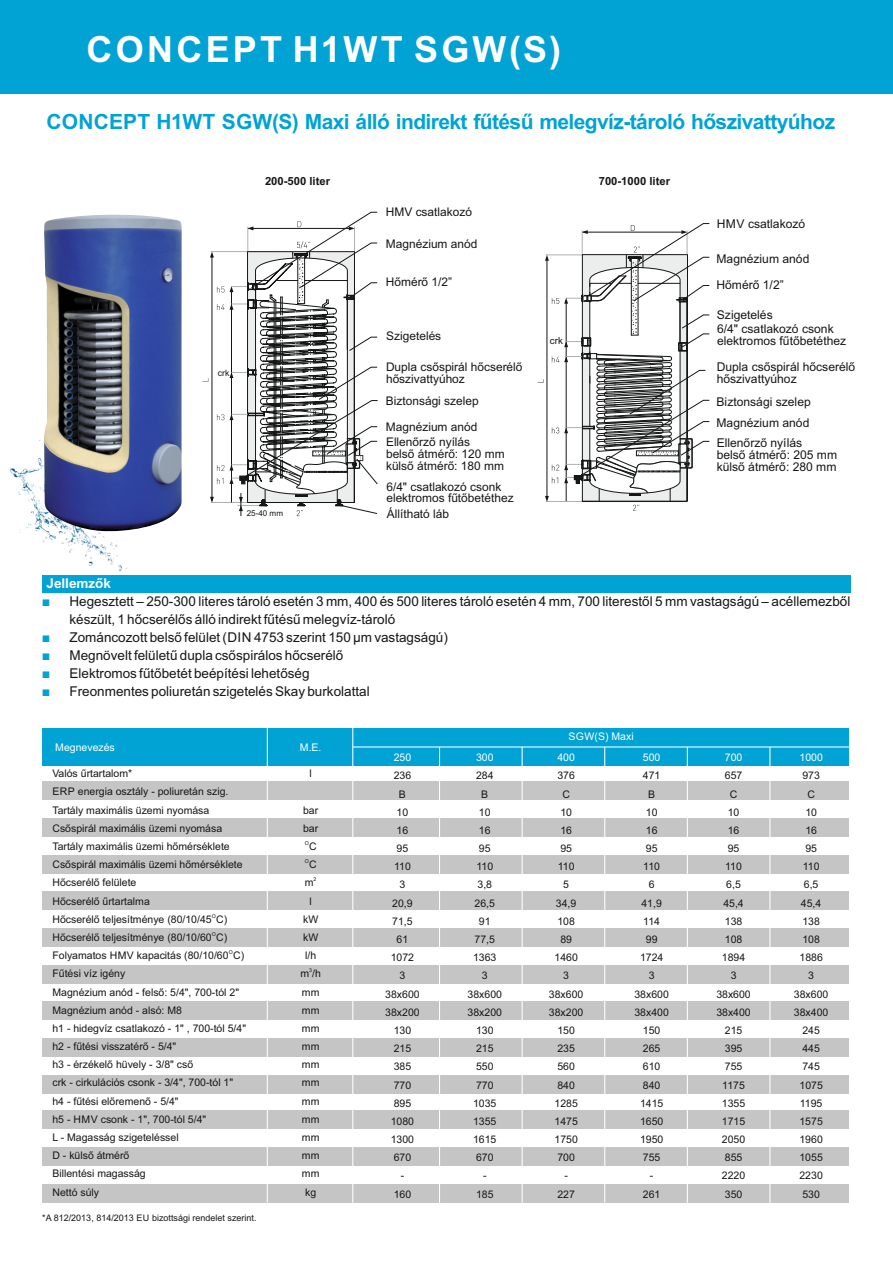
<style>
.page{position:relative;width:893px;height:1263px;background:#fff}
.page>*{position:absolute;margin:0;border:0;box-sizing:border-box;transform-origin:0 0}
.t1{font:700 36px "Arial";letter-spacing:.09em;color:#fff}
.t2{font:700 21px "Arial";letter-spacing:-.03em;color:#00a3d4}
.t3{font:13.5px/18.1px "Arial";color:#151616}
.t4{font:700 13.5px "Arial";color:#fff}
.t5{font:12.15px/11.9px "Arial";color:#151616}
.t6{font:11.85px/11.7px "Arial";color:#151616}
.t7{font:700 11.25px "Arial";color:#151616}
.t8{font:10.5px/18.1px "Arial";color:#151616;text-align:center}
.t9{font:10.5px "Arial";color:#fff}
.t10{font:9.75px "Arial";color:#151616}
.t11{font:9px "Arial";color:#151616}
.t12{font:8.7px "Arial";color:#151616}
.t13{font:8.1px "Arial";color:#151616}
.t14{font:5.25px "Arial";color:#151616}
</style>
<div class="page">
<div style="left:42px;top:782px;width:807px;height:18px;background:#c5c5c5"></div>
<div style="left:42px;top:1001px;width:807px;height:18px;background:#c5c5c5"></div>
<div style="left:42px;top:891px;width:807px;height:18px;background:#c5c5c5"></div>
<div style="left:42px;top:1111px;width:807px;height:18px;background:#c5c5c5"></div>
<div style="left:42px;top:819px;width:807px;height:18px;background:#c5c5c5"></div>
<div style="left:42px;top:1038px;width:807px;height:18px;background:#c5c5c5"></div>
<div style="left:42px;top:928px;width:807px;height:18px;background:#c5c5c5"></div>
<div style="left:42px;top:1148px;width:807px;height:18px;background:#c5c5c5"></div>
<div style="left:42px;top:856px;width:807px;height:18px;background:#c5c5c5"></div>
<div style="left:42px;top:1075px;width:807px;height:18px;background:#c5c5c5"></div>
<div style="left:42px;top:965px;width:807px;height:18px;background:#c5c5c5"></div>
<div style="left:42px;top:1185px;width:807px;height:18px;background:#c5c5c5"></div>
<div style="left:43px;top:728px;width:806px;height:37px;background:#00a3d4"></div>
<img style="left:11px;top:440px;width:116px;height:131px">
<div style="left:0;top:0;width:893px;height:94px;background:#00a3d4"></div>
<img style="left:44px;top:214px;width:138px;height:318px">
<div style="left:42px;top:575px;width:808px;height:18px;background:#00a3d4"></div>
<hr style="left:267px;top:728px;width:1px;height:475px;background:#fff">
<hr style="left:352px;top:728px;width:1px;height:475px;background:#fff">
<hr style="left:439px;top:747px;width:1px;height:456px;background:#fff">
<hr style="left:522px;top:747px;width:1px;height:456px;background:#fff">
<hr style="left:604px;top:747px;width:1px;height:456px;background:#fff">
<hr style="left:687px;top:747px;width:1px;height:456px;background:#fff">
<hr style="left:769px;top:747px;width:1px;height:456px;background:#fff">
<hr style="left:353px;top:746px;width:496px;height:1px;background:#fff">
<svg style="left:202px;top:212px;width:176px;height:305px"></svg>
<svg style="left:538px;top:223px;width:172px;height:288px"></svg>
<h1 class="t1" style="left:87px;top:35px;width:476px">CONCEPT H1WT SGW(S)</h1>
<h2 class="t2" style="left:47px;top:114px;width:790px">CONCEPT H1WT SGW(S) Maxi álló indirekt fűtésű melegvíz-tároló hőszivattyúhoz</h2>
<p class="t7" style="left:265px;top:176px;width:67px">200-500 liter</p>
<p class="t6" style="left:386px;top:207px;width:88px">HMV csatlakozó</p>
<p class="t6" style="left:386px;top:239px;width:93px">Magnézium anód</p>
<p class="t6" style="left:386px;top:277px;width:68px">Hőmérő 1/2”</p>
<p class="t12" style="left:218px;top:369px;width:13px">crk</p>
<p class="t6" style="left:386px;top:331px;width:57px">Szigetelés</p>
<p class="t6" style="left:386px;top:362px;width:138px">Dupla csőspirál hőcserélő hőszivattyúhoz</p>
<p class="t6" style="left:386px;top:396px;width:94px">Biztonsági szelep</p>
<p class="t6" style="left:386px;top:422px;width:93px">Magnézium anód</p>
<p class="t6" style="left:386px;top:437px;width:120px">Ellenőrző nyílás<br>belső átmérő: 120 mm külső átmérő: 180 mm</p>
<p class="t6" style="left:386px;top:482px;width:129px">6/4" csatlakozó csonk elektromos fűtőbetéthez</p>
<p class="t13" style="left:247px;top:510px;width:38px">25-40 mm</p>
<p class="t6" style="left:387px;top:509px;width:64px">Állítható láb</p>
<p class="t7" style="left:599px;top:176px;width:73px">700-1000 liter</p>
<p class="t5" style="left:717px;top:219px;width:90px">HMV csatlakozó</p>
<p class="t5" style="left:716px;top:246px;width:94px;line-height:26.2px">Magnézium anód<br>Hőmérő 1/2”</p>
<p class="t5" style="left:717px;top:308px;width:118px;line-height:14.9px">Szigetelés<br>6/4" csatlakozó csonk</p>
<p class="t10" style="left:550px;top:337px;width:14px">crk</p>
<p class="t5" style="left:717px;top:336px;width:131px">elektromos fűtőbetéthez</p>
<p class="t5" style="left:717px;top:362px;width:140px">Dupla csőspirál hőcserélő hőszivattyúhoz</p>
<p class="t5" style="left:716px;top:392px;width:96px;line-height:21.3px">Biztonsági szelep<br>Magnézium anód</p>
<p class="t5" style="left:717px;top:438px;width:122px">Ellenőrző nyílás<br>belső átmérő: 205 mm külső átmérő: 280 mm</p>
<p class="t4" style="left:47px;top:578px;width:66px">Jellemzők</p>
<p class="t3" style="left:70px;top:593px;width:782px">Hegesztett – 250-300 literes tároló esetén 3 mm, 400 és 500 literes tároló esetén 4 mm, 700 literestől 5 mm vastagságú – acéllemezből készült, 1 hőcserélős álló indirekt fűtésű melegvíz-tároló</p>
<p class="t3" style="left:70px;top:629px;width:380px">Zománcozott belső felület (DIN 4753 szerint 150 µm vastagságú)<br>Megnövelt felületű dupla csőspirálos hőcserélő</p>
<p class="t3" style="left:70px;top:684px;width:302px">Freonmentes poliuretán szigetelés Skay burkolattal</p>
<p class="t3" style="left:70px;top:666px;width:242px">Elektromos fűtőbetét beépítési lehetőség</p>
<p class="t9" style="left:55px;top:743px;width:61px">Megnevezés</p>
<p class="t9" style="left:300px;top:743px;width:23px">M.E.</p>
<p class="t8" style="left:52px;top:765px;width:192px;text-align:left">Valós űrtartalom*<br>ERP energia osztály - poliuretán szig.<br>Tartály maximális üzemi nyomása<br>Csőspirál maximális üzemi nyomása<br>Tartály maximális üzemi hőmérséklete<br>Csőspirál maximális üzemi hőmérséklete<br>Hőcserélő felülete<br>Hőcserélő űrtartalma</p>
<p class="t14" style="left:212px;top:914px;width:6px">O</p>
<p class="t8" style="left:52px;top:911px;width:177px">Hőcserélő teljesítménye (80/10/45 C)</p>
<p class="t14" style="left:212px;top:932px;width:6px">O</p>
<p class="t8" style="left:52px;top:929px;width:177px">Hőcserélő teljesítménye (80/10/60 C)</p>
<p class="t14" style="left:229px;top:950px;width:6px">O</p>
<p class="t8" style="left:52px;top:947px;width:195px;text-align:left">Folyamatos HMV kapacitás (80/10/60 C)<br>Fűtési víz igény<br>Magnézium anód - felső: 5/4", 700-tól 2"<br>Magnézium anód - alsó: M8<br>h1 - hidegvíz csatlakozó - 1" , 700-tól 5/4" h2 - fűtési visszatérő - 5/4"<br>h3 - érzékelő hüvely - 3/8" cső<br>crk - cirkulációs csonk - 3/4", 700-tól 1" h4 - fűtési előremenő - 5/4"<br>h5 - HMV csonk - 1", 700-tól 5/4"<br>L - Magasság szigeteléssel<br>D - külső átmérő<br>Billentési magasság<br>Nettó súly</p>
<p class="t11" style="left:42px;top:1214px;width:216px">*A 812/2013, 814/2013 EU bizottsági rendelet szerint.</p>
<p class="t8" style="left:310px;top:765px;width:4px">l</p>
<p class="t8" style="left:303px;top:802px;width:17px;text-align:left">bar bar</p>
<p class="t14" style="left:305px;top:841px;width:6px">O</p>
<p class="t8" style="left:309px;top:838px;width:9px">C</p>
<p class="t14" style="left:305px;top:859px;width:6px">O</p>
<p class="t8" style="left:309px;top:856px;width:9px">C</p>
<p class="t14" style="left:314px;top:877px;width:4px">2</p>
<p class="t8" style="left:303px;top:874px;width:17px">m<br>l kW kW l/h</p>
<p class="t14" style="left:309px;top:968px;width:4px">3</p>
<p class="t8" style="left:300px;top:965px;width:22px">m /h mm mm mm mm mm mm mm mm mm mm mm kg</p>
<p class="t9" style="left:394px;top:753px;width:19px">250</p>
<p class="t8" style="left:385px;top:767px;width:36px">236<br>B<br>10<br>16<br>95<br>110<br>3<br>20,9<br>71,5<br>61<br>1072<br>3<br>38x600<br>38x200<br>130<br>215<br>385<br>770<br>895<br>1080<br>1300<br>670<br>-<br>160</p>
<p class="t9" style="left:476px;top:753px;width:19px">300</p>
<p class="t8" style="left:468px;top:767px;width:36px">284<br>B<br>10<br>16<br>95<br>110<br>3,8<br>26,5<br>91<br>77,5<br>1363<br>3<br>38x600<br>38x200<br>130<br>215<br>550<br>770<br>1035<br>1355<br>1615<br>670<br>-<br>185</p>
<p class="t9" style="left:569px;top:733px;width:67px">SGW(S) Maxi</p>
<p class="t9" style="left:557px;top:753px;width:19px">400</p>
<p class="t8" style="left:549px;top:767px;width:36px">376<br>C<br>10<br>16<br>95<br>110<br>5<br>34,9<br>108<br>89<br>1460<br>3<br>38x600<br>38x200<br>150<br>235<br>560<br>840<br>1285<br>1475<br>1750<br>700<br>-<br>227</p>
<p class="t9" style="left:643px;top:753px;width:19px">500</p>
<p class="t8" style="left:634px;top:767px;width:36px">471<br>B<br>10<br>16<br>95<br>110<br>6<br>41,9<br>114<br>99<br>1724<br>3<br>38x600<br>38x400<br>150<br>265<br>610<br>840<br>1415<br>1650<br>1950<br>755<br>-<br>261</p>
<p class="t9" style="left:725px;top:753px;width:19px">700</p>
<p class="t8" style="left:716px;top:767px;width:36px">657<br>C<br>10<br>16<br>95<br>110<br>6,5<br>45,4<br>138<br>108<br>1894<br>3<br>38x600<br>38x400<br>215<br>395<br>755<br>1175<br>1355<br>1715<br>2050<br>855<br>2220<br>350</p>
<p class="t9" style="left:799px;top:753px;width:25px">1000</p>
<p class="t8" style="left:794px;top:767px;width:36px">973<br>C<br>10<br>16<br>95<br>110<br>6,5<br>45,4<br>138<br>108<br>1886<br>3<br>38x600<br>38x400<br>245<br>445<br>745<br>1075<br>1195<br>1575<br>1960<br>1055<br>2230<br>530</p>
</div>
